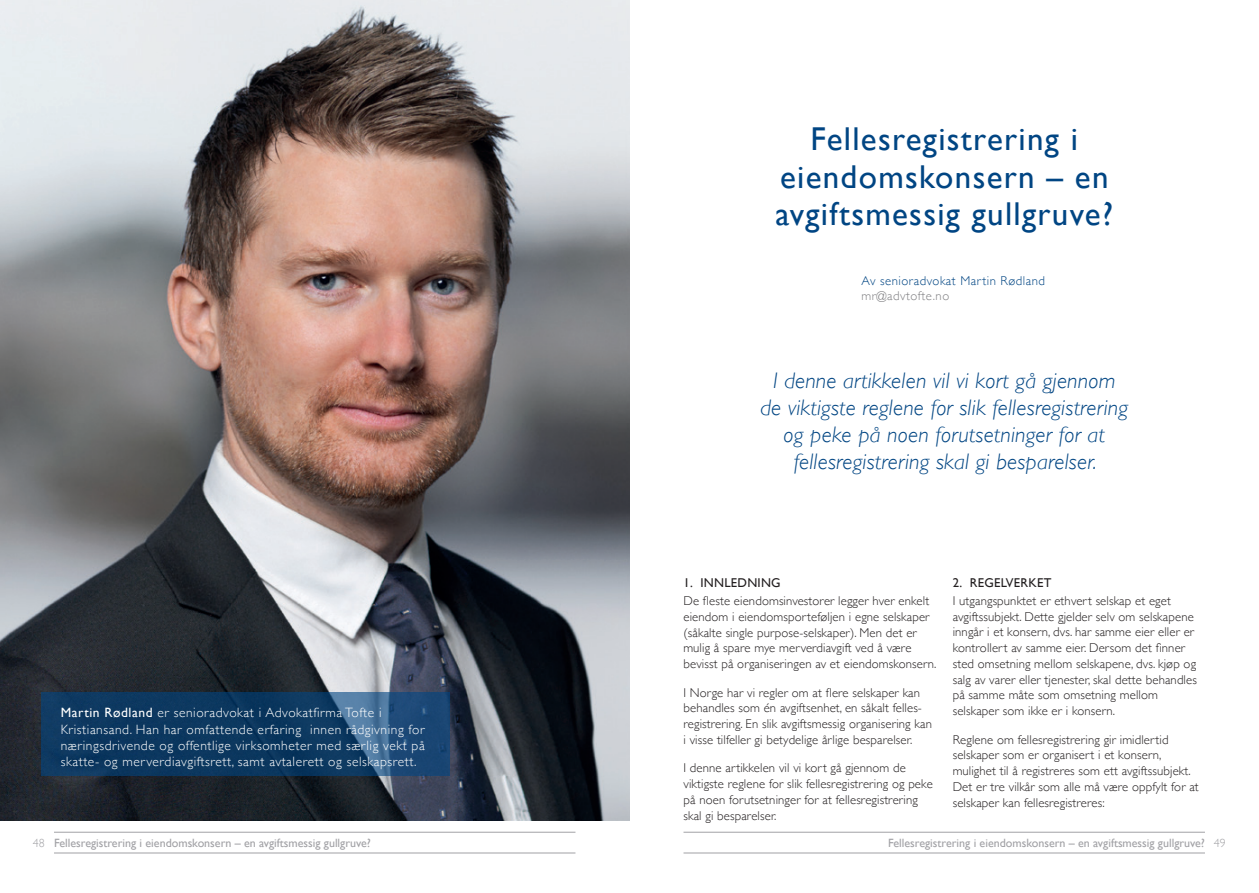
<style>
.page{position:relative;width:1259px;height:893px;background:#fff}
.page>*{position:absolute;margin:0;border:0;box-sizing:border-box;transform-origin:0 0}
.t1{font:33px/37.5px "Gill Sans";letter-spacing:.04em;color:#004583;text-align:center}
.t2{font:italic 300 22.5px/27px "Gill Sans";letter-spacing:.01em;color:#004583;text-align:center}
.t3{font:300 13.5px/16.2px "Gill Sans";letter-spacing:.04em;color:#fff}
.t4{font:300 12.75px/15.8px "Gill Sans";letter-spacing:.01em;color:#231f20}
.t5{font:300 12.75px "Gill Sans";letter-spacing:.04em;color:#004583}
.t6{font:12.75px "Gill Sans";letter-spacing:.02em;color:#231f20}
.t7{font:300 12.75px "Gill Sans";letter-spacing:.04em;color:#808083}
.t8{font:12px "Gill Sans";color:#a1a1a5}
.t9{font:300 12px "Gill Sans";color:#a1a1a5}
.s1{font-weight:400}
</style>
<div class="page">
<img style="left:0;top:0;width:629px;height:820px">
<svg style="left:41px;top:692px;width:408px;height:84px;fill:#0d3960"></svg>
<hr style="left:54px;top:832px;width:521px;height:1px;background:#a1a1a5">
<hr style="left:54px;top:853px;width:521px;height:1px;background:#a1a1a5">
<hr style="left:683px;top:832px;width:522px;height:1px;background:#a1a1a5">
<hr style="left:683px;top:853px;width:522px;height:1px;background:#a1a1a5">
<h1 class="t1" style="left:775px;top:120px;width:339px">Fellesregistrering i eiendomskonsern – en avgiftsmessig gullgruve?</h1>
<p class="t5" style="left:861px;top:271px;width:185px">Av senioradvokat Martin Rødland</p>
<p class="t7" style="left:861px;top:286px;width:89px">mr@advtofte.no</p>
<p class="t3" style="left:61px;top:704px;width:365px"><span class="s1">Martin Rødland</span> er senioradvokat i Advokatfirma Tofte i Kristiansand. Han har omfattende erfaring innen rådgivning for næringsdrivende og offentlige virksomheter med særlig vekt på skatte- og merverdiavgiftsrett, samt avtalerett og selskapsrett.</p>
<h2 class="t2" style="left:760px;top:367px;width:369px">I denne artikkelen vil vi kort gå gjennom de viktigste reglene for slik fellesregistrering og peke på noen forutsetninger for at fellesregistrering skal gi besparelser.</h2>
<p class="t6" style="left:683px;top:575px;width:99px">1. INNLEDNING</p>
<p class="t4" style="left:683px;top:592px;width:254px">De fleste eiendomsinvestorer legger hver enkelt eiendom i eiendomsporteføljen i egne selskaper (såkalte single purpose-selskaper). Men det er mulig å spare mye merverdiavgift ved å være bevisst på organiseringen av et eiendomskonsern.</p>
<p class="t4" style="left:683px;top:684px;width:250px">I Norge har vi regler om at flere selskaper kan behandles som én avgiftsenhet, en såkalt felles&shy;registrering. En slik avgiftsmessig organisering kan i visse tilfeller gi betydelige årlige besparelser.</p>
<p class="t4" style="left:683px;top:760px;width:251px">I denne artikkelen vil vi kort gå gjennom de viktigste reglene for slik fellesregistrering og peke på noen forutsetninger for at fellesregistrering skal gi besparelser.</p>
<p class="t6" style="left:952px;top:575px;width:100px">2. REGELVERKET</p>
<p class="t4" style="left:952px;top:592px;width:246px">I utgangspunktet er ethvert selskap et eget avgiftssubjekt. Dette gjelder selv om selskapene inngår i et konsern, dvs. har samme eier eller er kontrollert av samme eier. Dersom det finner sted omsetning mellom selskapene, dvs. kjøp og salg av varer eller tjenester, skal dette behandles på samme måte som omsetning mellom selskaper som ikke er i konsern.</p>
<p class="t4" style="left:952px;top:731px;width:247px">Reglene om fellesregistrering gir imidlertid selskaper som er organisert i et konsern, mulighet til å registreres som ett avgiftssubjekt.<br>Det er tre vilkår som alle må være oppfylt for at selskaper kan fellesregistreres:</p>
<p class="t8" style="left:54px;top:836px;width:318px">Fellesregistrering i eiendomskonsern – en avgiftsmessig gullgruve?</p>
<p class="t8" style="left:888px;top:836px;width:318px">Fellesregistrering i eiendomskonsern – en avgiftsmessig gullgruve?</p>
<p class="t9" style="left:33px;top:834px;width:13px">48</p>
<p class="t9" style="left:1214px;top:834px;width:13px">49</p>
</div>
